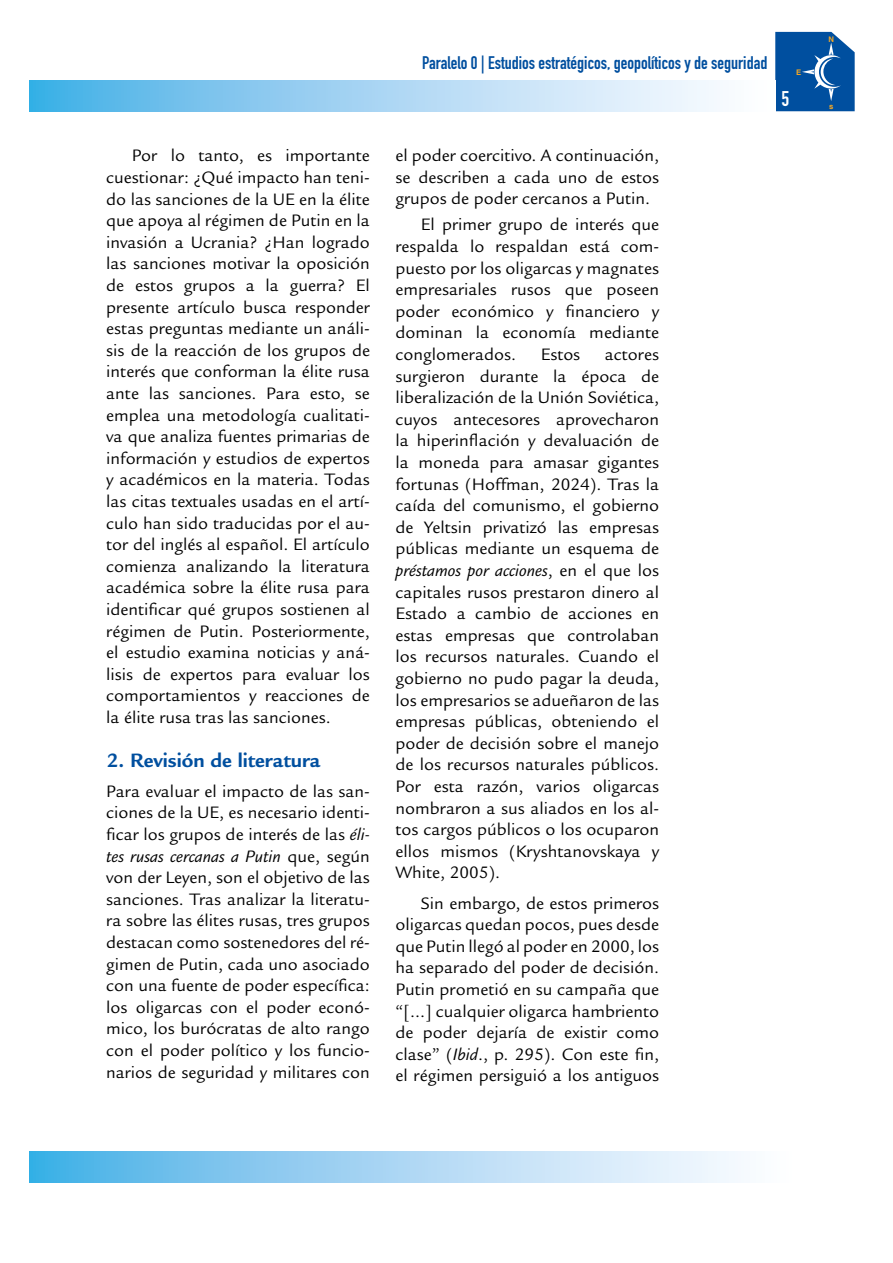
<style>
.page{position:relative;width:893px;height:1263px;background:#fff}
.page>*{position:absolute;margin:0;border:0;box-sizing:border-box;transform-origin:0 0}
.t1{font:700 21px "Legacy Sans Std";color:#004f9f}
.t2{font:21px "DIN Engschrift Std";color:#fff}
.t3{font:18px/21.6px "Legacy Sans Std";color:#000;text-align:justify}
.t4{font:18px "DIN Engschrift Std";color:#004f9f}
.t5{font:700 7.65px "Helvetica";color:#f7a823}
.s1{font-style:italic}
</style>
<div class="page">
<svg style="left:30px;top:81px;width:687px;height:30px;background:#a2d4f2"></svg>
<svg style="left:30px;top:1152px;width:708px;height:30px;background:#a2d4f2"></svg>
<svg style="left:775px;top:32px;width:80px;height:79px;background:#1b61a9"></svg>
<p class="t3" style="left:106px;top:145px;width:265px;text-indent:26px">Por lo tanto, es importante cuestionar: ¿Qué impacto han teni&shy;do las sanciones de la UE en la élite que apoya al régimen de Putin en la invasión a Ucrania? ¿Han logrado las sanciones motivar la oposición de estos grupos a la guerra? El presente artículo busca responder estas preguntas mediante un análi&shy;sis de la reacción de los grupos de interés que conforman la élite rusa ante las sanciones. Para esto, se emplea una metodología cualitati&shy;va que analiza fuentes primarias de información y estudios de expertos y académicos en la materia. Todas las citas textuales usadas en el artí&shy;culo han sido traducidas por el au&shy;tor del inglés al español. El artículo comienza analizando la literatura académica sobre la élite rusa para identificar qué grupos sostienen al régimen de Putin. Posteriormente, el estudio examina noticias y aná&shy;lisis de expertos para evaluar los comportamientos y reacciones de la élite rusa tras las sanciones.</p>
<p class="t1" style="left:107px;top:748px;width:215px">2. Revisión de literatura</p>
<p class="t3" style="left:106px;top:780px;width:265px">Para evaluar el impacto de las san&shy;ciones de la UE, es necesario identi&shy;ficar los grupos de interés de las <span class="s1">éli&shy;tes rusas cercanas a Putin</span> que, según von der Leyen, son el objetivo de las sanciones. Tras analizar la literatu&shy;ra sobre las élites rusas, tres grupos destacan como sostenedores del ré&shy;gimen de Putin, cada uno asociado con una fuente de poder específica: los oligarcas con el poder econó&shy;mico, los burócratas de alto rango con el poder político y los funcio&shy;narios de seguridad y militares con</p>
<p class="t4" style="left:422px;top:52px;width:347px">Paralelo 0 | Estudios estratégicos, geopolíticos y de seguridad</p>
<p class="t2" style="left:782px;top:87px;width:9px">5</p>
<p class="t5" style="left:796px;top:67px;width:7px">E</p>
<p class="t3" style="left:395px;top:145px;width:265px">el poder coercitivo. A continuación, se describen a cada uno de estos grupos de poder cercanos a Putin.</p>
<p class="t3" style="left:395px;top:214px;width:265px;text-indent:26px">El primer grupo de interés que respalda lo respaldan está com&shy;puesto por los oligarcas y magnates empresariales rusos que poseen poder económico y financiero y dominan la economía mediante conglomerados.</p>
<p class="t3" style="left:541px;top:344px;width:41px">Estos</p>
<p class="t3" style="left:395px;top:344px;width:265px;text-indent:210px">actores surgieron durante la época de liberalización de la Unión Soviética, cuyos antecesores aprovecharon la hiperinflación y devaluación de la moneda para amasar gigantes fortunas (Hoffman, 2024). Tras la caída del comunismo, el gobierno de Yeltsin privatizó las empresas públicas mediante un esquema de <span class="s1">préstamos por acciones</span>, en el que los capitales rusos prestaron dinero al Estado a cambio de acciones en estas empresas que controlaban los recursos naturales. Cuando el gobierno no pudo pagar la deuda, los empresarios se adueñaron de las empresas públicas, obteniendo el poder de decisión sobre el manejo de los recursos naturales públicos.<br>Por esta razón, varios oligarcas nombraron a sus aliados en los al&shy;tos cargos públicos o los ocuparon ellos mismos (Kryshtanovskaya y White, 2005).</p>
<p class="t3" style="left:395px;top:892px;width:265px;text-indent:26px">Sin embargo, de estos primeros oligarcas quedan pocos, pues desde que Putin llegó al poder en 2000, los ha separado del poder de decisión.<br>Putin prometió en su campaña que “[…] cualquier oligarca hambriento de poder dejaría de existir como clase” (<span class="s1">Ibid</span>., p. 295). Con este fin, el régimen persiguió a los antiguos</p>
<p class="t5" style="left:828px;top:34px;width:7px">N</p>
<p class="t5" style="left:829px;top:101px;width:6px">s</p>
</div>
